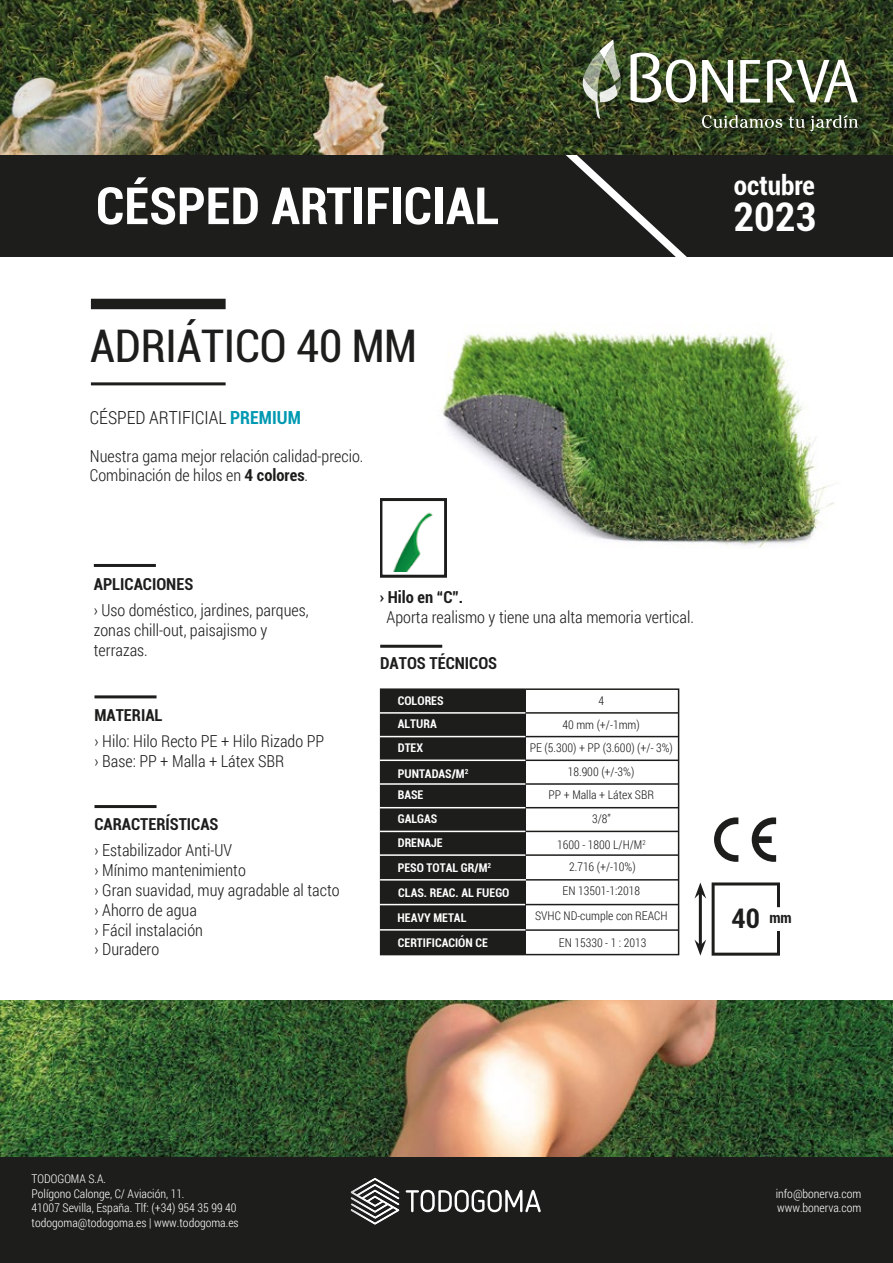
<style>
.page{position:relative;width:893px;height:1263px;background:#fff}
.page>*{position:absolute;margin:0;border:0;box-sizing:border-box;transform-origin:0 0}
.t1{font:700 condensed 51.3px "Roboto";color:#fff}
.t2{font:condensed 45px "Roboto";letter-spacing:-.005em;color:#1d1d1b}
.t3{font:700 condensed 39.45px "Roboto";color:#fff}
.t4{font:700 condensed 27px "Roboto";color:#fff}
.t5{font:700 condensed 27px "Roboto";color:#1d1d1b}
.t6{font:300 18px "Roboto Condensed";color:#1d1d1b}
.t7{font:300 16.5px/19.8px "Roboto Condensed";color:#1d1d1b}
.t8{font:700 condensed 16.5px "Roboto";color:#1d1d1b}
.t9{font:700 condensed 15px "Roboto";color:#1d1d1b}
.t10{font:300 12px/23.7px "Roboto Condensed";color:#1d1d1b;text-align:center}
.t11{font:300 12px/14.4px "Roboto Condensed";color:#fff}
.t12{font:700 condensed 12px/23.7px "Roboto";color:#fff}
.s1{font-family:"Roboto";font-weight:700;font-stretch:condensed;color:#0099b2}
.s2{font-family:"Roboto";font-weight:700;font-stretch:condensed}
.s3{font-weight:300;font-stretch:normal;font-size:16.5px}
</style>
<div class="page">
<div style="left:381px;top:689px;width:144px;height:265px;background:#1d1d1b"></div>
<div style="left:380px;top:688px;width:146px;height:267px;border:2px solid #1d1d1b"></div>
<hr style="left:525px;top:854px;width:154px;height:2px;background:#1d1d1b">
<hr style="left:525px;top:879px;width:154px;height:1px;background:#1d1d1b">
<hr style="left:525px;top:904px;width:154px;height:1px;background:#1d1d1b">
<hr style="left:525px;top:929px;width:154px;height:2px;background:#1d1d1b">
<hr style="left:525px;top:831px;width:154px;height:1px;background:#1d1d1b">
<hr style="left:525px;top:807px;width:154px;height:1px;background:#1d1d1b">
<hr style="left:525px;top:783px;width:154px;height:2px;background:#1d1d1b">
<hr style="left:525px;top:759px;width:154px;height:2px;background:#1d1d1b">
<hr style="left:525px;top:736px;width:154px;height:1px;background:#1d1d1b">
<hr style="left:525px;top:712px;width:154px;height:2px;background:#1d1d1b">
<div style="left:525px;top:688px;width:154px;height:267px;border:2px solid #1d1d1b"></div>
<hr style="left:380px;top:854px;width:145px;height:2px;background:#fff">
<hr style="left:380px;top:831px;width:145px;height:1px;background:#fff">
<hr style="left:380px;top:783px;width:145px;height:2px;background:#fff">
<hr style="left:380px;top:759px;width:145px;height:2px;background:#fff">
<hr style="left:380px;top:736px;width:145px;height:1px;background:#fff">
<hr style="left:380px;top:712px;width:145px;height:2px;background:#fff">
<hr style="left:380px;top:807px;width:145px;height:1px;background:#fff">
<hr style="left:380px;top:879px;width:146px;height:1px;background:#fff">
<hr style="left:379px;top:904px;width:146px;height:1px;background:#fff">
<hr style="left:380px;top:929px;width:145px;height:1px;background:#fff">
<img style="left:0;top:1000px;width:893px;height:157px">
<div style="left:0;top:155px;width:893px;height:102px;background:#1d1d1b"></div>
<svg style="left:566px;top:155px;width:121px;height:102px"></svg>
<img style="left:0;top:0;width:893px;height:155px">
<img style="left:412px;top:330px;width:422px;height:248px">
<div style="left:91px;top:299px;width:135px;height:10px;background:#1d1d1b"></div>
<hr style="left:91px;top:382px;width:135px;height:3px;background:#1d1d1b">
<hr style="left:94px;top:564px;width:62px;height:3px;background:#1d1d1b">
<hr style="left:94px;top:695px;width:63px;height:3px;background:#1d1d1b">
<hr style="left:94px;top:805px;width:63px;height:3px;background:#1d1d1b">
<svg style="left:712px;top:882px;width:68px;height:74px"></svg>
<hr style="left:699px;top:893px;width:3px;height:52px;background:#1d1d1b">
<svg style="left:694px;top:882px;width:12px;height:16px"></svg>
<svg style="left:694px;top:939px;width:12px;height:17px"></svg>
<hr style="left:380px;top:645px;width:62px;height:3px;background:#1d1d1b">
<img style="left:393px;top:505px;width:43px;height:66px">
<div style="left:380px;top:499px;width:66px;height:78px;border:3px solid #1d1d1b"></div>
<div style="left:0;top:1157px;width:893px;height:106px;background:#1d1d1b"></div>
<svg style="left:406px;top:1190px;width:135px;height:22px"></svg>
<svg style="left:350px;top:1178px;width:50px;height:47px"></svg>
<svg style="left:583px;top:39px;width:38px;height:80px;background:#717d62"></svg>
<svg style="left:630px;top:53px;width:66px;height:50px"></svg>
<svg style="left:740px;top:60px;width:20px;height:43px"></svg>
<svg style="left:767px;top:59px;width:91px;height:44px"></svg>
<svg style="left:702px;top:60px;width:31px;height:43px"></svg>
<svg style="left:702px;top:115px;width:80px;height:13px"></svg>
<svg style="left:789px;top:115px;width:69px;height:16px"></svg>
<svg style="left:714px;top:817px;width:24px;height:45px"></svg>
<svg style="left:752px;top:817px;width:24px;height:45px"></svg>
<h1 class="t1" style="left:96px;top:176px;width:405px">CÉSPED ARTIFICIAL</h1>
<h3 class="t4" style="left:734px;top:169px;width:82px">octubre</h3>
<h3 class="t3" style="left:733px;top:195px;width:84px">2023</h3>
<h2 class="t2" style="left:90px;top:320px;width:328px">ADRIÁTICO 40 MM</h2>
<p class="t6" style="left:90px;top:409px;width:212px">CÉSPED ARTIFICIAL <span class="s1">PREMIUM</span></p>
<p class="t7" style="left:90px;top:447px;width:275px">Nuestra gama mejor relación calidad-precio.<br>Combinación de hilos en <span class="s2">4 colores</span>.</p>
<p class="t8" style="left:94px;top:574px;width:101px">APLICACIONES</p>
<p class="t7" style="left:94px;top:602px;width:216px">› Uso doméstico, jardines, parques, zonas chill-out, paisajismo y terrazas.</p>
<p class="t8" style="left:94px;top:706px;width:70px">MATERIAL</p>
<p class="t7" style="left:94px;top:733px;width:231px">› Hilo: Hilo Recto PE + Hilo Rizado PP › Base: PP + Malla + Látex SBR</p>
<p class="t8" style="left:94px;top:815px;width:126px">CARACTERÍSTICAS</p>
<p class="t7" style="left:94px;top:842px;width:247px">› Estabilizador Anti-UV<br>› Mínimo mantenimiento<br>› Gran suavidad, muy agradable al tacto › Ahorro de agua<br>› Fácil instalación<br>› Duradero</p>
<p class="t8" style="left:380px;top:588px;width:85px">› Hilo en “C”.</p>
<p class="t7" style="left:387px;top:608px;width:309px">Aporta realismo y tiene una alta memoria vertical.</p>
<p class="t8" style="left:380px;top:653px;width:119px">DATOS TÉCNICOS</p>
<p class="t12" style="left:398px;top:688px;width:47px">COLORES</p>
<p class="t10" style="left:599px;top:689px;width:7px">4</p>
<p class="t10" style="left:530px;top:737px;width:145px">PE (5.300) + PP (3.600) (+/- 3%)</p>
<p class="t10" style="left:549px;top:784px;width:107px">PP + Malla + Látex SBR<br>3/8”</p>
<p class="t10" style="left:557px;top:833px;width:90px">1600 - 1800 L/H/M<sup>2</sup></p>
<p class="t12" style="left:398px;top:881px;width:113px;line-height:24.8px">CLAS. REAC. AL FUEGO<br>HEAVY METAL</p>
<p class="t10" style="left:535px;top:879px;width:134px;line-height:24.8px">EN 13501-1:2018<br>SVHC ND-cumple con REACH</p>
<p class="t12" style="left:398px;top:931px;width:91px">CERTIFICACIÓN CE</p>
<p class="t10" style="left:559px;top:932px;width:89px">EN 15330 - 1 : 2013</p>
<p class="t10" style="left:562px;top:713px;width:79px">40 mm (+/-1mm)</p>
<p class="t10" style="left:568px;top:761px;width:68px">18.900 (+/-3%)</p>
<p class="t12" style="left:398px;top:712px;width:40px">ALTURA<br>DTEX</p>
<p class="t12" style="left:398px;top:763px;width:72px;line-height:21.8px">PUNTADAS/M<sup>2<br></sup>BASE</p>
<p class="t12" style="left:398px;top:807px;width:46px">GALGAS<br>DRENAJE</p>
<p class="t12" style="left:398px;top:856px;width:95px">PESO TOTAL GR/M<sup>2</sup></p>
<p class="t10" style="left:569px;top:855px;width:68px">2.716 (+/-10%)</p>
<h3 class="t5" style="left:732px;top:903px;width:60px">40 <span class="s3">mm</span></h3>
<p class="t9" style="left:769px;top:909px;width:24px">mm</p>
<p class="t11" style="left:32px;top:1172px;width:76px">TODOGOMA S.A.</p>
<p class="t11" style="left:32px;top:1187px;width:209px">Polígono Calonge, C/ Aviación, 11.<br>41007 Sevilla, España. Tlf: (+34) 954 35 99 40 todogoma@todogoma.es | www.todogoma.es</p>
<p class="t11" style="left:776px;top:1187px;width:87px">info@bonerva.com www.bonerva.com</p>
</div>
